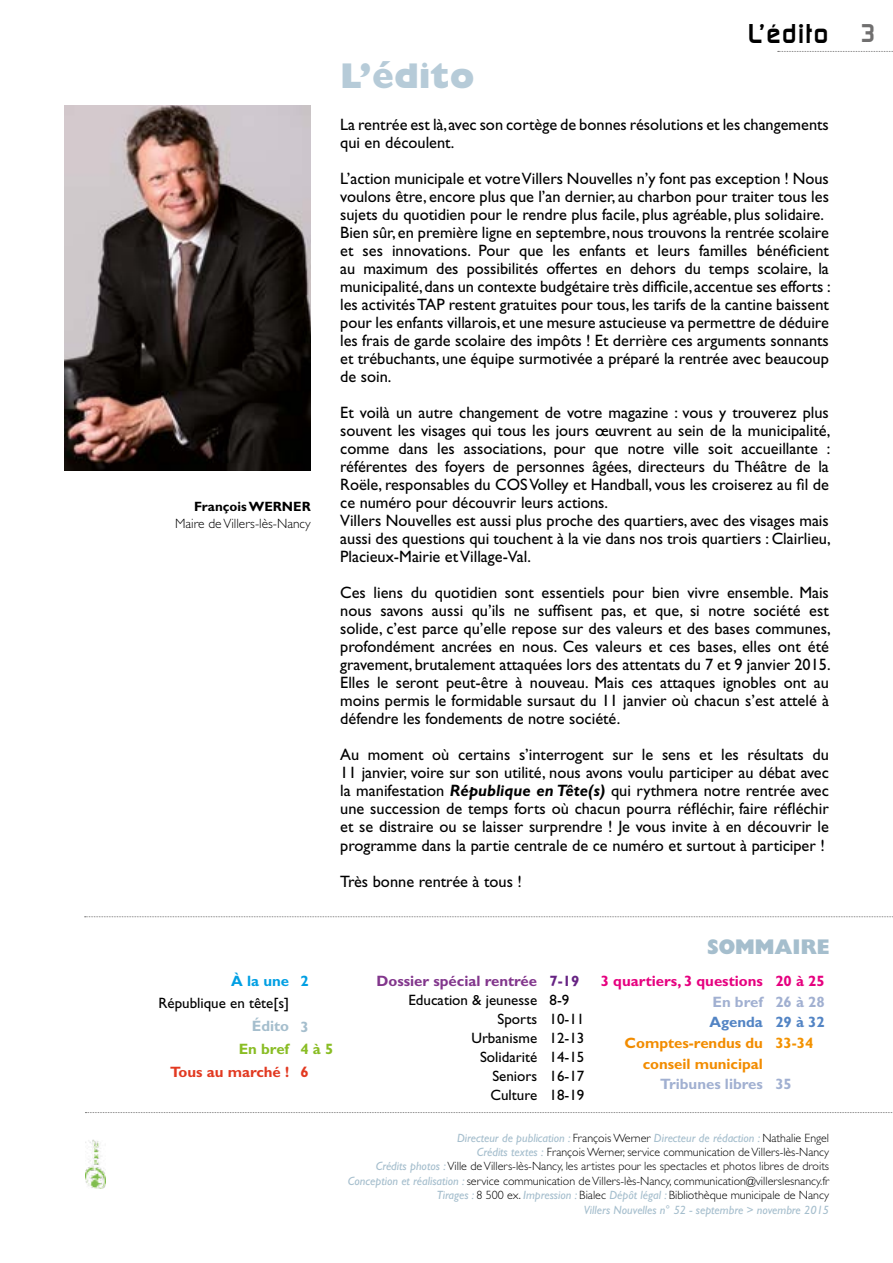
<style>
.page{position:relative;width:893px;height:1263px;background:#fff}
.page>*{position:absolute;margin:0;border:0;box-sizing:border-box;transform-origin:0 0}
.t1{font:800 36px "Gill Sans Std";color:#b6cbd8}
.t2{font:27px "Newage";letter-spacing:.05em;color:#000}
.t3{font:21px "Gill Sans Std Extra Bold Disp";color:#a5becd}
.t4{font:16.5px/18px "Gill Sans Std";color:#000}
.t5{font:15px/19px "Gill Sans Std";color:#000}
.t6{font:700 15px/20.7px "Gill Sans Std";color:#f28c00;text-align:right}
.t7{font:700 15px "Gill Sans Std";color:#a1b0d1}
.t8{font:700 15px "Gill Sans Std";color:#e6007f}
.t9{font:700 15px "Gill Sans Std";color:#82368c}
.t10{font:700 15px "Gill Sans Std";color:#e23921}
.t11{font:700 15px "Gill Sans Std";color:#5284c4}
.t12{font:700 15px "Gill Sans Std";color:#89bd24}
.t13{font:700 15px "Gill Sans Std";color:#009fe3}
.t14{font:700 15px "Gill Sans Std";color:#a5becd}
.t15{font:700 15px "Gill Sans Std";color:#f39200}
.t16{font:700 15px "Gill Sans Std";color:#662383}
.t17{font:300 13.5px "Gill Sans Std";color:#000}
.t18{font:700 13.5px "Gill Sans Std";color:#000}
.t19{font:300 12px/14.4px "Gill Sans Std";color:#000;text-align:right}
.s1{font-size:25.5px;color:#706f6f}
.s2{font-weight:700;font-style:italic}
.s3{font-weight:400;font-style:italic;color:#a5becd}
</style>
<div class="page">
<img style="left:64px;top:106px;width:247px;height:364px">
<svg style="left:778px;top:51px;width:115px;height:1px"></svg>
<img style="left:85px;top:1139px;width:20px;height:49px">
<svg style="left:85px;top:1112px;width:808px;height:1px"></svg>
<svg style="left:85px;top:916px;width:808px;height:1px"></svg>
<p class="t18" style="left:194px;top:499px;width:118px">François WERNER</p>
<p class="t17" style="left:175px;top:515px;width:137px">Maire de Villers-lès-Nancy</p>
<h2 class="t2" style="left:748px;top:19px;width:130px">L’édito <span class="s1">3</span></h2>
<h1 class="t1" style="left:340px;top:55px;width:136px">L’édito</h1>
<p class="t4" style="left:340px;top:116px;width:490px">La rentrée est là, avec son cortège de bonnes résolutions et les changements qui en découlent.</p>
<p class="t4" style="left:340px;top:170px;width:492px">L’action municipale et votre Villers Nouvelles n’y font pas exception ! Nous voulons être, encore plus que l’an dernier, au charbon pour traiter tous les sujets du quotidien pour le rendre plus facile, plus agréable, plus solidaire.<br>Bien sûr, en première ligne en septembre, nous trouvons la rentrée scolaire et ses innovations. Pour que les enfants et leurs familles bénéficient au maximum des possibilités offertes en dehors du temps scolaire, la municipalité, dans un contexte budgétaire très difficile, accentue ses efforts : les activités TAP restent gratuites pour tous, les tarifs de la cantine baissent pour les enfants villarois, et une mesure astucieuse va permettre de déduire les frais de garde scolaire des impôts ! Et derrière ces arguments sonnants et trébuchants, une équipe surmotivée a préparé la rentrée avec beaucoup de soin.</p>
<p class="t4" style="left:340px;top:404px;width:492px">Et voilà un autre changement de votre magazine : vous y trouverez plus souvent les visages qui tous les jours œuvrent au sein de la municipalité, comme dans les associations, pour que notre ville soit accueillante : référentes des foyers de personnes âgées, directeurs du Théâtre de la Roële, responsables du COS Volley et Handball, vous les croiserez au fil de ce numéro pour découvrir leurs actions.<br>Villers Nouvelles est aussi plus proche des quartiers, avec des visages mais aussi des questions qui touchent à la vie dans nos trois quartiers : Clairlieu, Placieux-Mairie et Village-Val.</p>
<p class="t4" style="left:340px;top:584px;width:492px;text-align:justify">Ces liens du quotidien sont essentiels pour bien vivre ensemble. Mais nous savons aussi qu’ils ne suffisent pas, et que, si notre société est solide, c’est parce qu’elle repose sur des valeurs et des bases communes, profondément ancrées en nous. Ces valeurs et ces bases, elles ont été gravement, brutalement attaquées lors des attentats du 7 et 9 janvier 2015.<br>Elles le seront peut-être à nouveau. Mais ces attaques ignobles ont au moins permis le formidable sursaut du 11 janvier où chacun s’est attelé à défendre les fondements de notre société.</p>
<p class="t4" style="left:340px;top:746px;width:490px;text-align:justify">Au moment où certains s’interrogent sur le sens et les résultats du 11 janvier, voire sur son utilité, nous avons voulu participer au débat avec la manifestation <span class="s2">République en Tête(s)</span> qui rythmera notre rentrée avec une succession de temps forts où chacun pourra réfléchir, faire réfléchir et se distraire ou se laisser surprendre ! Je vous invite à en découvrir le programme dans la partie centrale de ce numéro et surtout à participer !</p>
<p class="t4" style="left:340px;top:872px;width:183px">Très bonne rentrée à tous !</p>
<p class="t13" style="left:231px;top:971px;width:59px">À la une</p>
<p class="t5" style="left:158px;top:994px;width:132px">République en tête[s]</p>
<p class="t14" style="left:252px;top:1017px;width:39px">Édito</p>
<p class="t12" style="left:239px;top:1040px;width:52px">En bref</p>
<p class="t10" style="left:170px;top:1063px;width:120px">Tous au marché !</p>
<p class="t13" style="left:300px;top:972px;width:10px">2</p>
<p class="t14" style="left:300px;top:1017px;width:10px">3</p>
<p class="t12" style="left:300px;top:1040px;width:34px">4 à 5</p>
<p class="t10" style="left:300px;top:1063px;width:10px">6</p>
<p class="t3" style="left:708px;top:934px;width:123px">SOMMAIRE</p>
<p class="t8" style="left:775px;top:972px;width:51px">20 à 25</p>
<p class="t7" style="left:775px;top:993px;width:51px">26 à 28</p>
<p class="t11" style="left:775px;top:1013px;width:51px">29 à 32</p>
<p class="t15" style="left:775px;top:1034px;width:40px">33-34</p>
<p class="t7" style="left:775px;top:1075px;width:18px">35</p>
<p class="t16" style="left:550px;top:972px;width:31px">7-19</p>
<p class="t5" style="left:550px;top:990px;width:36px">8-9<br>10-11<br>12-13<br>14-15<br>16-17<br>18-19</p>
<p class="t9" style="left:376px;top:972px;width:162px">Dossier spécial rentrée</p>
<p class="t5" style="left:408px;top:990px;width:130px;text-align:right">Education &amp; jeunesse<br>Sports<br>Urbanisme<br>Solidarité<br>Seniors<br>Culture</p>
<p class="t19" style="left:348px;top:1130px;width:483px"><span class="s3">Directeur de publication :</span> François Werner <span class="s3">Directeur de rédaction :</span> Nathalie Engel<br><span class="s3">Crédits textes :</span> François Werner, service communication de Villers-lès-Nancy<br><span class="s3">Crédits photos :</span> Ville de Villers-lès-Nancy, les artistes pour les spectacles et photos libres de droits <span class="s3">Conception et réalisation :</span> service communication de Villers-lès-Nancy, communication@villerslesnancy.fr <span class="s3">Tirages :</span> 8 500 ex. <span class="s3">Impression :</span> Bialec <span class="s3">Dépôt légal :</span> Bibliothèque municipale de Nancy<br><span class="s3">Villers Nouvelles n° 52 - septembre &gt; novembre 2015</span></p>
<p class="t8" style="left:601px;top:972px;width:164px">3 quartiers, 3 questions</p>
<p class="t7" style="left:712px;top:993px;width:52px">En bref</p>
<p class="t11" style="left:710px;top:1013px;width:55px">Agenda</p>
<p class="t6" style="left:625px;top:1033px;width:140px">Comptes-rendus du conseil municipal</p>
<p class="t7" style="left:660px;top:1075px;width:104px">Tribunes libres</p>
</div>
